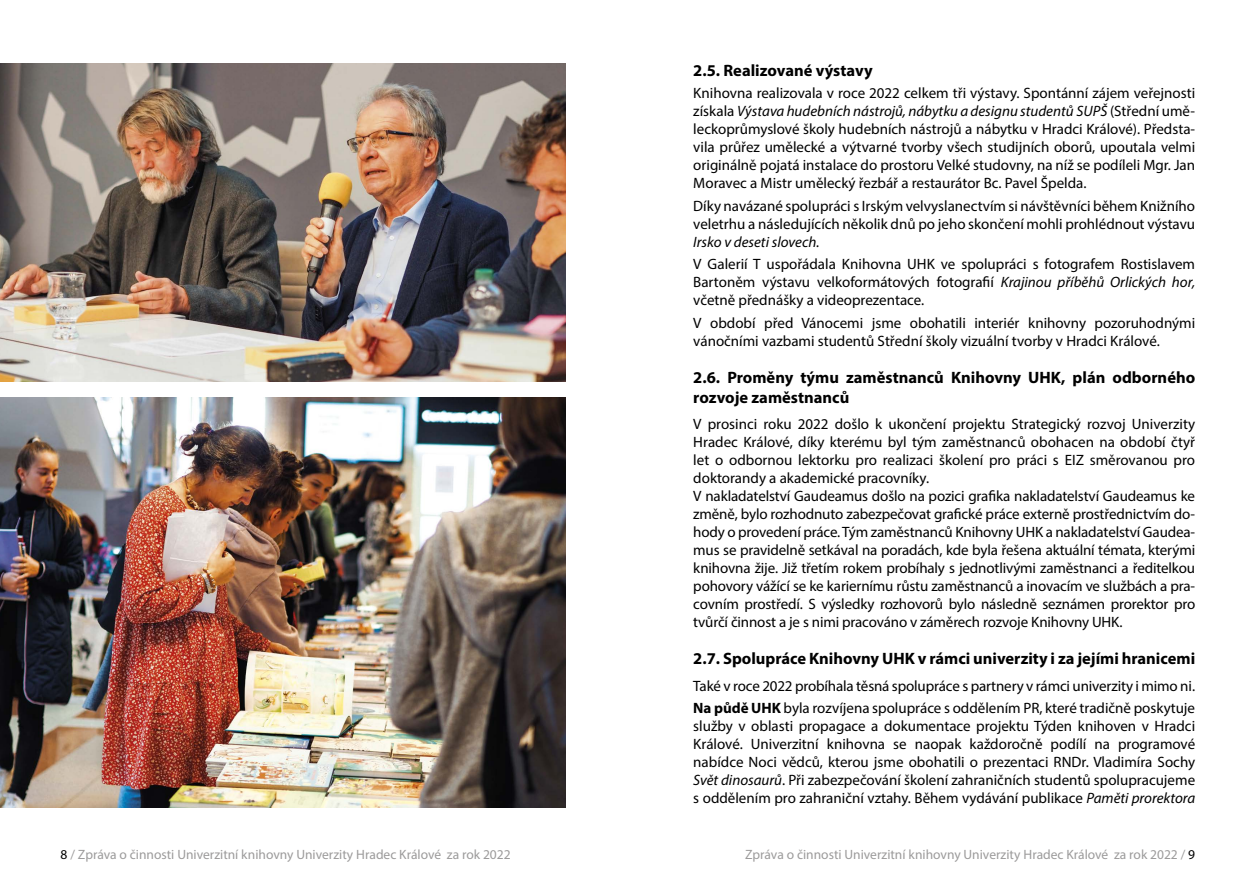
<style>
.page{position:relative;width:1259px;height:893px;background:#fff}
.page>*{position:absolute;margin:0;border:0;box-sizing:border-box;transform-origin:0 0}
.t1{font:700 16.5px/19.8px "Myriad Pro";color:#000}
.t2{font:15px/18px "Myriad Pro";letter-spacing:-.005em;color:#000}
.t3{font:italic 15px "Myriad Pro";color:#000}
.t4{font:13.5px "Myriad Pro";color:#9c9b9b}
.s1{font-style:italic}
.s2{font-weight:700}
.s3{color:#000}
</style>
<div class="page">
<img style="left:0;top:64px;width:566px;height:317px">
<img style="left:0;top:398px;width:566px;height:410px">
<p class="t1" style="left:693px;top:60px;width:181px">2.5. Realizované výstavy</p>
<p class="t2" style="left:693px;top:84px;width:503px;text-align:justify">Knihovna realizovala v roce 2022 celkem tři výstavy. Spontánní zájem veřejnosti získala <span class="s1">Výstava hudebních nástrojů, nábytku a designu studentů SUPŠ</span> (Střední umě&shy;leckoprůmyslové školy hudebních nástrojů a nábytku v Hradci Králové). Předsta&shy;vila průřez umělecké a výtvarné tvorby všech studijních oborů, upoutala velmi originálně pojatá instalace do prostoru Velké studovny, na níž se podíleli Mgr. Jan Moravec a Mistr umělecký řezbář a restaurátor Bc. Pavel Špelda.</p>
<p class="t2" style="left:693px;top:197px;width:503px">Díky navázané spolupráci s Irským velvyslanectvím si návštěvníci během Knižního veletrhu a následujících několik dnů po jeho skončení mohli prohlédnout výstavu</p>
<p class="t3" style="left:693px;top:233px;width:128px">Irsko v deseti slovech.</p>
<p class="t2" style="left:693px;top:255px;width:503px;text-align:justify">V Galerií T uspořádala Knihovna UHK ve spolupráci s fotografem Rostislavem Bartoněm výstavu velkoformátových fotografií <span class="s1">Krajinou příběhů Orlických hor, </span>včetně přednášky a videoprezentace.</p>
<p class="t2" style="left:693px;top:314px;width:503px">V období před Vánocemi jsme obohatili interiér knihovny pozoruhodnými vánočními vazbami studentů Střední školy vizuální tvorby v Hradci Králové.</p>
<p class="t1" style="left:693px;top:367px;width:503px">2.6. Proměny týmu zaměstnanců Knihovny UHK, plán odborného rozvoje zaměstnanců</p>
<p class="t2" style="left:693px;top:415px;width:503px">V prosinci roku 2022 došlo k ukončení projektu Strategický rozvoj Univerzity Hradec Králové, díky kterému byl tým zaměstnanců obohacen na období čtyř let o odbornou lektorku pro realizaci školení pro práci s EIZ směrovanou pro doktorandy a akademické pracovníky.<br>V nakladatelství Gaudeamus došlo na pozici grafika nakladatelství Gaudeamus ke změně, bylo rozhodnuto zabezpečovat grafické práce externě prostřednictvím do&shy;hody o provedení práce. Tým zaměstnanců Knihovny UHK a nakladatelství Gaudea&shy;mus se pravidelně setkával na poradách, kde byla řešena aktuální témata, kterými knihovna žije. Již třetím rokem probíhaly s jednotlivými zaměstnanci a ředitelkou pohovory vážící se ke kariernímu růstu zaměstnanců a inovacím ve službách a pra&shy;covním prostředí. S výsledky rozhovorů bylo následně seznámen prorektor pro tvůrčí činnost a je s nimi pracováno v záměrech rozvoje Knihovny UHK.</p>
<p class="t1" style="left:693px;top:648px;width:503px">2.7. Spolupráce Knihovny UHK v rámci univerzity i za jejími hranicemi</p>
<p class="t2" style="left:693px;top:674px;width:503px;line-height:22.5px">Také v roce 2022 probíhala těsná spolupráce s partnery v rámci univerzity i mimo ni.<br><span class="s2">Na půdě UHK</span> byla rozvíjena spolupráce s oddělením PR, které tradičně poskytuje</p>
<p class="t2" style="left:693px;top:717px;width:503px;text-align:justify">služby v oblasti propagace a dokumentace projektu Týden knihoven v Hradci Králové. Univerzitní knihovna se naopak každoročně podílí na programové nabídce Noci vědců, kterou jsme obohatili o prezentaci RNDr. Vladimíra Sochy <span class="s1">Svět dinosaurů</span>. Při zabezpečování školení zahraničních studentů spolupracujeme s oddělením pro zahraniční vztahy. Během vydávání publikace <span class="s1">Paměti prorektora</span></p>
<p class="t4" style="left:61px;top:846px;width:451px"><span class="s3">8</span> / Zpráva o činnosti Univerzitní knihovny Univerzity Hradec Králové za rok 2022</p>
<p class="t4" style="left:745px;top:846px;width:451px">Zpráva o činnosti Univerzitní knihovny Univerzity Hradec Králové za rok 2022 / <span class="s3">9</span></p>
</div>
